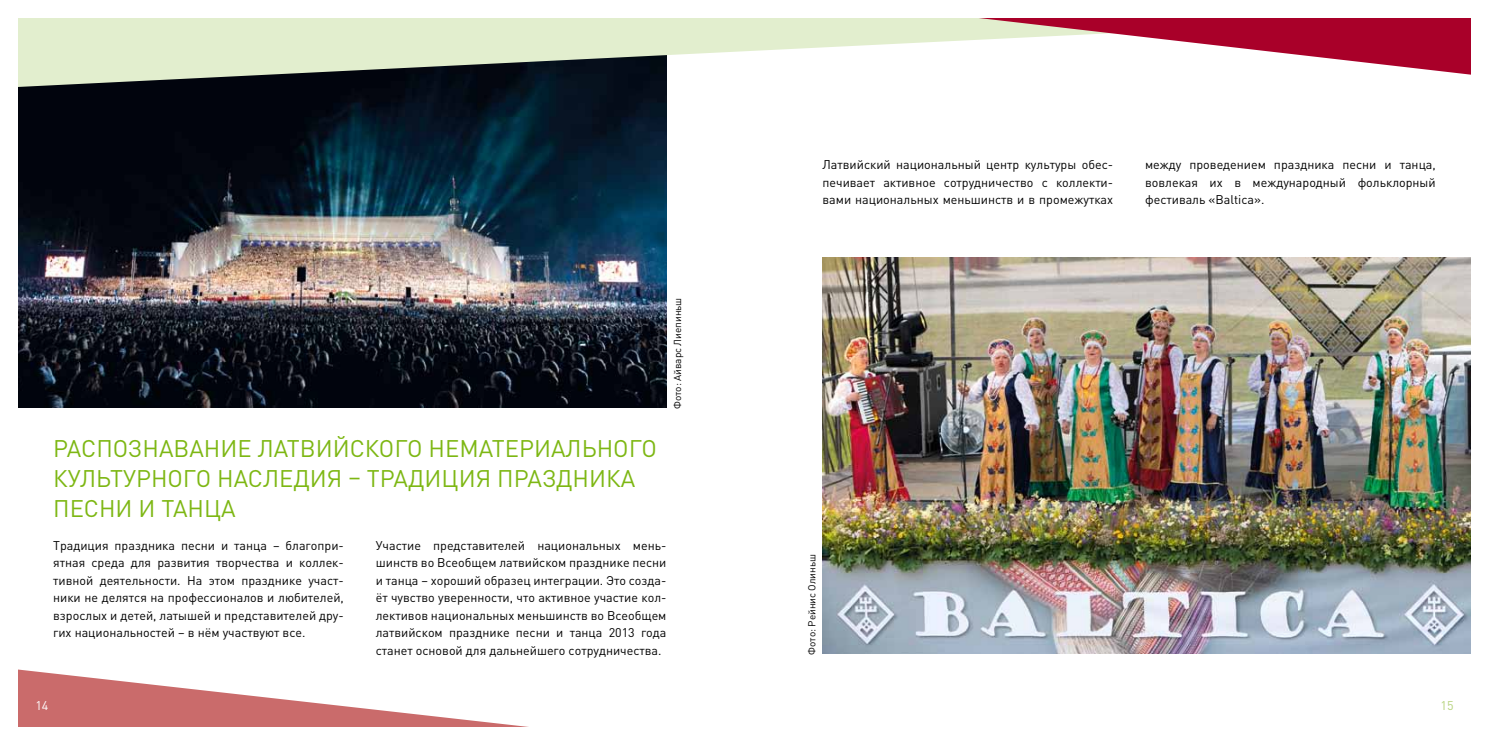
<style>
.page{position:relative;width:1489px;height:745px;background:#fff}
.page>*{position:absolute;margin:0;border:0;box-sizing:border-box;transform-origin:0 0}
.t1{font:23.75px "DIN Pro";color:#7db713}
.t2{font:12.5px/17.5px "DIN Pro";color:#000;text-align:justify}
.t3{font:12.5px "DIN Pro";color:#fff}
.t4{font:12.5px "DIN Pro";color:#b6d37d}
.t5{font:10px "DIN Pro";color:#000}
</style>
<div class="page">
<img style="left:822px;top:257px;width:648px;height:396px">
<img style="left:18px;top:88px;width:648px;height:319px">
<svg style="left:18px;top:669px;width:502px;height:57px"></svg>
<svg style="left:18px;top:18px;width:839px;height:70px;fill:#e2eece"></svg>
<svg style="left:857px;top:18px;width:613px;height:57px"></svg>
<p class="t5" style="left:670px;top:408px;width:113px;rotate:-90deg">Фото: Айварс Лиепиньш</p>
<h1 class="t1" style="left:53px;top:432px;width:31px">Распознавание</h1>
<h1 class="t1" style="left:258px;top:432px;width:16px">латви</h1>
<h1 class="t1" style="left:333px;top:432px;width:32px">йского</h1>
<h1 class="t1" style="left:428px;top:432px;width:16px">нематериал</h1>
<h1 class="t1" style="left:581px;top:432px;width:30px">ьного</h1>
<h1 class="t1" style="left:53px;top:462px;width:14px">кул</h1>
<h1 class="t1" style="left:96px;top:462px;width:29px">ьтурного</h1>
<h1 class="t1" style="left:217px;top:462px;width:16px">наследи</h1>
<h1 class="t1" style="left:327px;top:462px;width:56px">я – традици</h1>
<h1 class="t1" style="left:475px;top:462px;width:38px">я праздника</h1>
<h1 class="t1" style="left:53px;top:492px;width:16px">песни</h1>
<h1 class="t1" style="left:139px;top:492px;width:39px">и танца</h1>
<p class="t2" style="left:53px;top:535px;width:292px">Традиция праздника песни и танца – благопри&shy;ятная среда для развития творчества и коллек&shy;тивной деятельности. На этом празднике участ&shy;ники не делятся на профессионалов и любителей, взрослых и детей, латышей и представителей дру&shy;гих национальностей – в нём участвуют все.</p>
<p class="t2" style="left:376px;top:535px;width:292px">Участие представителей национальных мень&shy;шинств во Всеобщем латвийском празднике песни и танца – хороший образец интеграции. Это созда&shy;ёт чувство уверенности, что активное участие кол&shy;лективов национальных меньшинств во Всеобщем латвийском празднике песни и танца 2013 года станет основой для дальнейшего сотрудничества.</p>
<p class="t2" style="left:822px;top:155px;width:292px">Латвийский национальный центр культуры обес&shy;печивает активное сотрудничество с коллекти&shy;вами национальных меньшинств и в промежутках</p>
<p class="t2" style="left:1144px;top:155px;width:292px">между проведением праздника песни и танца, вовлекая их в международный фольклорный фестиваль «Baltica».</p>
<p class="t5" style="left:805px;top:654px;width:102px;rotate:-90deg">Фото: Рейнис Олиньш</p>
<p class="t3" style="left:35px;top:696px;width:15px">14</p>
<p class="t4" style="left:1440px;top:696px;width:15px">15</p>
</div>
